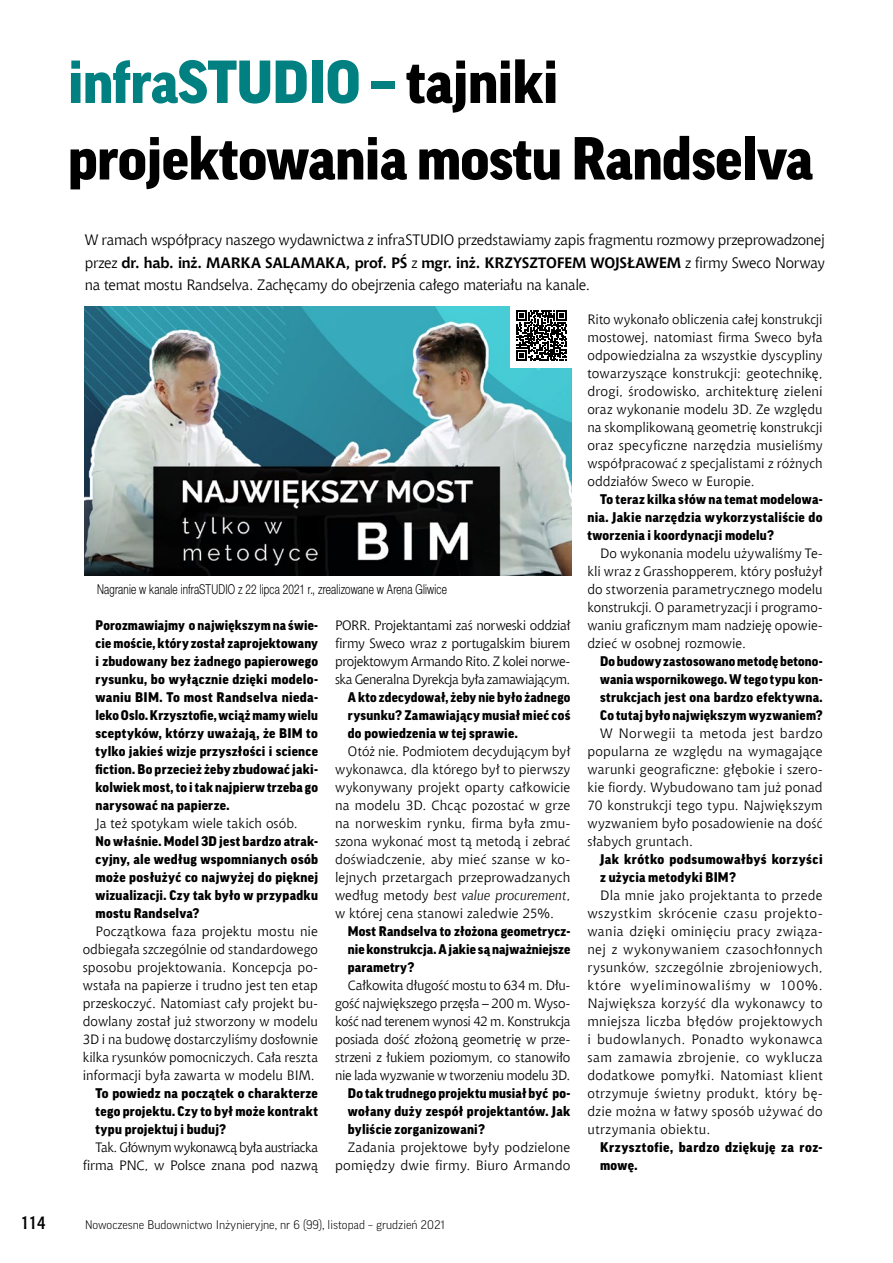
<style>
.page{position:relative;width:893px;height:1263px;background:#fff}
.page>*{position:absolute;margin:0;border:0;box-sizing:border-box;transform-origin:0 0}
.tytul{font:900 58.5px/76.5px "Good Pro";letter-spacing:-.01em;color:#000}
.t1{font:700 18px "Aerton Cnd EFN";color:#000}
.autor_nastepny{font:15px/22.5px "Chianti EU";letter-spacing:-.02em;color:#000;text-align:justify}
.text_podstawowy{font:13.5px/18px "Chianti EU";letter-spacing:.005em;color:#000;text-align:justify}
.pytania{font:900 13.5px/18px "Good Pro";letter-spacing:.02em;color:#000;text-align:justify}
.text_podstawowy-2{font:900 13.5px/18px "Good Pro";letter-spacing:.02em;color:#000;text-align:justify}
.podpos_zdjecia_2{font:13.5px "Switzer Cnd EFN Light";letter-spacing:.015em;color:#000;scale:.9 1}
.text_podstawowy-3{font:13.5px/18px "Chianti EU";letter-spacing:-.015em;color:#000;text-align:right}
.t2{font:300 12px "Good Pro";color:#000}
.s1{color:#008080}
.s2{font-weight:700}
.s3{font-style:italic}
</style>
<div class="page">
<img style="left:84px;top:306px;width:487px;height:270px">
<div style="left:510px;top:304px;width:63px;height:63px;background:#fff"></div>
<svg style="left:516px;top:310px;width:51px;height:51px"></svg>
<p class="t1" style="left:21px;top:1212px;width:26px">114</p>
<p class="tytul" style="left:68px;top:44px;width:747px"><span class="s1">infraSTUDIO –</span> tajniki projektowania mostu Randselva</p>
<p class="autor_nastepny" style="left:85px;top:229px;width:742px">W ramach współpracy naszego wydawnictwa z infraSTUDIO przedstawiamy zapis fragmentu rozmowy przeprowadzonej przez <span class="s2">dr. hab. inż. MARKA SALAMAKA, prof. PŚ</span> z <span class="s2">mgr. inż. KRZYSZTOFEM WOJSŁAWEM</span> z firmy Sweco Norway na temat mostu Randselva. Zachęcamy do obejrzenia całego materiału na kanale.</p>
<p class="podpos_zdjecia_2" style="left:97px;top:581px;width:390px">Nagranie w kanale infraSTUDIO z 22 lipca 2021 r., zrealizowane w Arena Gliwice</p>
<p class="pytania" style="left:96px;top:616px;width:224px">Porozmawiajmy o największym na świe&shy;cie moście, który został zaprojektowany i zbudowany bez żadnego papierowego rysunku, bo wyłącznie dzięki modelo&shy;waniu BIM. To most Randselva nieda&shy;leko Oslo. Krzysztofie, wciąż mamy wielu sceptyków, którzy uważają, że BIM to tylko jakieś wizje przyszłości i science fiction. Bo przecież żeby zbudować jaki&shy;kolwiek most, to i tak najpierw trzeba go narysować na papierze.</p>
<p class="text_podstawowy" style="left:96px;top:814px;width:204px">Ja też spotykam wiele takich osób.</p>
<p class="pytania" style="left:96px;top:832px;width:224px">No właśnie. Model 3D jest bardzo atrak&shy;cyjny, ale według wspomnianych osób może posłużyć co najwyżej do pięknej wizualizacji. Czy tak było w przypadku mostu Randselva?</p>
<p class="text_podstawowy" style="left:83px;top:922px;width:237px;text-indent:13px">Początkowa faza projektu mostu nie odbiegała szczególnie od standardowego sposobu projektowania. Koncepcja po&shy;wstała na papierze i trudno jest ten etap przeskoczyć. Natomiast cały projekt bu&shy;dowlany został już stworzony w modelu 3D i na budowę dostarczyliśmy dosłownie kilka rysunków pomocniczych. Cała reszta informacji była zawarta w modelu BIM.</p>
<p class="pytania" style="left:96px;top:1084px;width:224px">To powiedz na początek o charakterze tego projektu. Czy to był może kontrakt typu projektuj i buduj?</p>
<p class="text_podstawowy-3" style="left:83px;top:1138px;width:237px">Tak. Głównym wykonawcą była austriacka firma PNC, w Polsce znana pod nazwą</p>
<p class="text_podstawowy" style="left:335px;top:616px;width:237px">PORR. Projektantami zaś norweski oddział firmy Sweco wraz z portugalskim biurem projektowym Armando Rito. Z kolei norwe&shy;ska Generalna Dyrekcja była zamawiającym.</p>
<p class="pytania" style="left:348px;top:688px;width:224px">A kto zdecydował, żeby nie było żadnego rysunku? Zamawiający musiał mieć coś do powiedzenia w tej sprawie.</p>
<p class="text_podstawowy" style="left:335px;top:742px;width:237px;text-indent:13px">Otóż nie. Podmiotem decydującym był wykonawca, dla którego był to pierwszy wykonywany projekt oparty całkowicie na modelu 3D. Chcąc pozostać w grze na norweskim rynku, firma była zmu&shy;szona wykonać most tą metodą i zebrać doświadczenie, aby mieć szanse w ko&shy;lejnych przetargach przeprowadzanych według metody <span class="s3">best value procurement</span>, w której cena stanowi zaledwie 25%.</p>
<p class="pytania" style="left:348px;top:922px;width:224px">Most Randselva to złożona geometrycz&shy;nie konstrukcja. A jakie są najważniejsze parametry?</p>
<p class="text_podstawowy" style="left:335px;top:976px;width:237px;text-indent:13px">Całkowita długość mostu to 634 m. Dłu&shy;gość największego przęsła – 200 m. Wyso&shy;kość nad terenem wynosi 42 m. Konstrukcja posiada dość złożoną geometrię w prze&shy;strzeni z łukiem poziomym, co stanowiło nie lada wyzwanie w tworzeniu modelu 3D.</p>
<p class="pytania" style="left:348px;top:1084px;width:224px">Do tak trudnego projektu musiał być po&shy;wołany duży zespół projektantów. Jak byliście zorganizowani?</p>
<p class="text_podstawowy" style="left:335px;top:1138px;width:237px;text-align:right">Zadania projektowe były podzielone pomiędzy dwie firmy. Biuro Armando</p>
<p class="text_podstawowy" style="left:587px;top:310px;width:237px">Rito wykonało obliczenia całej konstrukcji mostowej, natomiast firma Sweco była odpowiedzialna za wszystkie dyscypliny towarzyszące konstrukcji: geotechnikę, drogi, środowisko, architekturę zieleni oraz wykonanie modelu 3D. Ze względu na skomplikowaną geometrię konstrukcji oraz specyficzne narzędzia musieliśmy współpracować z specjalistami z różnych oddziałów Sweco w Europie.</p>
<p class="text_podstawowy-2" style="left:587px;top:490px;width:237px;text-indent:13px">To teraz kilka słów na temat modelowa&shy;nia. Jakie narzędzia wykorzystaliście do tworzenia i koordynacji modelu?</p>
<p class="text_podstawowy" style="left:587px;top:544px;width:237px;text-indent:13px">Do wykonania modelu używaliśmy Te&shy;kli wraz z Grasshopperem, który posłużył do stworzenia parametrycznego modelu konstrukcji. O parametryzacji i programo&shy;waniu graficznym mam nadzieję opowie&shy;dzieć w osobnej rozmowie.</p>
<p class="pytania" style="left:600px;top:652px;width:224px">Do budowy zastosowano metodę betono&shy;wania wspornikowego. W tego typu kon&shy;strukcjach jest ona bardzo efektywna.<br>Co tutaj było największym wyzwaniem?</p>
<p class="text_podstawowy" style="left:587px;top:724px;width:237px;text-indent:13px">W Norwegii ta metoda jest bardzo popularna ze względu na wymagające warunki geograficzne: głębokie i szero&shy;kie fiordy. Wybudowano tam już ponad 70 konstrukcji tego typu. Największym wyzwaniem było posadowienie na dość słabych gruntach.</p>
<p class="pytania" style="left:600px;top:850px;width:224px">Jak krótko podsumowałbyś korzyści z użycia metodyki BIM?</p>
<p class="text_podstawowy" style="left:587px;top:886px;width:237px;text-indent:13px">Dla mnie jako projektanta to przede wszystkim skrócenie czasu projekto&shy;wania dzięki ominięciu pracy związa&shy;nej z wykonywaniem czasochłonnych rysunków, szczególnie zbrojeniowych, które wyeliminowaliśmy w 100%.<br>Największa korzyść dla wykonawcy to mniejsza liczba błędów projektowych i budowlanych. Ponadto wykonawca sam zamawia zbrojenie, co wyklucza dodatkowe pomyłki. Natomiast klient otrzymuje świetny produkt, który bę&shy;dzie można w łatwy sposób używać do utrzymania obiektu.</p>
<p class="pytania" style="left:600px;top:1138px;width:224px">Krzysztofie, bardzo dziękuję za roz&shy;mowę.</p>
<p class="t2" style="left:85px;top:1218px;width:361px">Nowoczesne Budownictwo Inżynieryjne, nr 6 (99), listopad – grudzień 2021</p>
</div>
